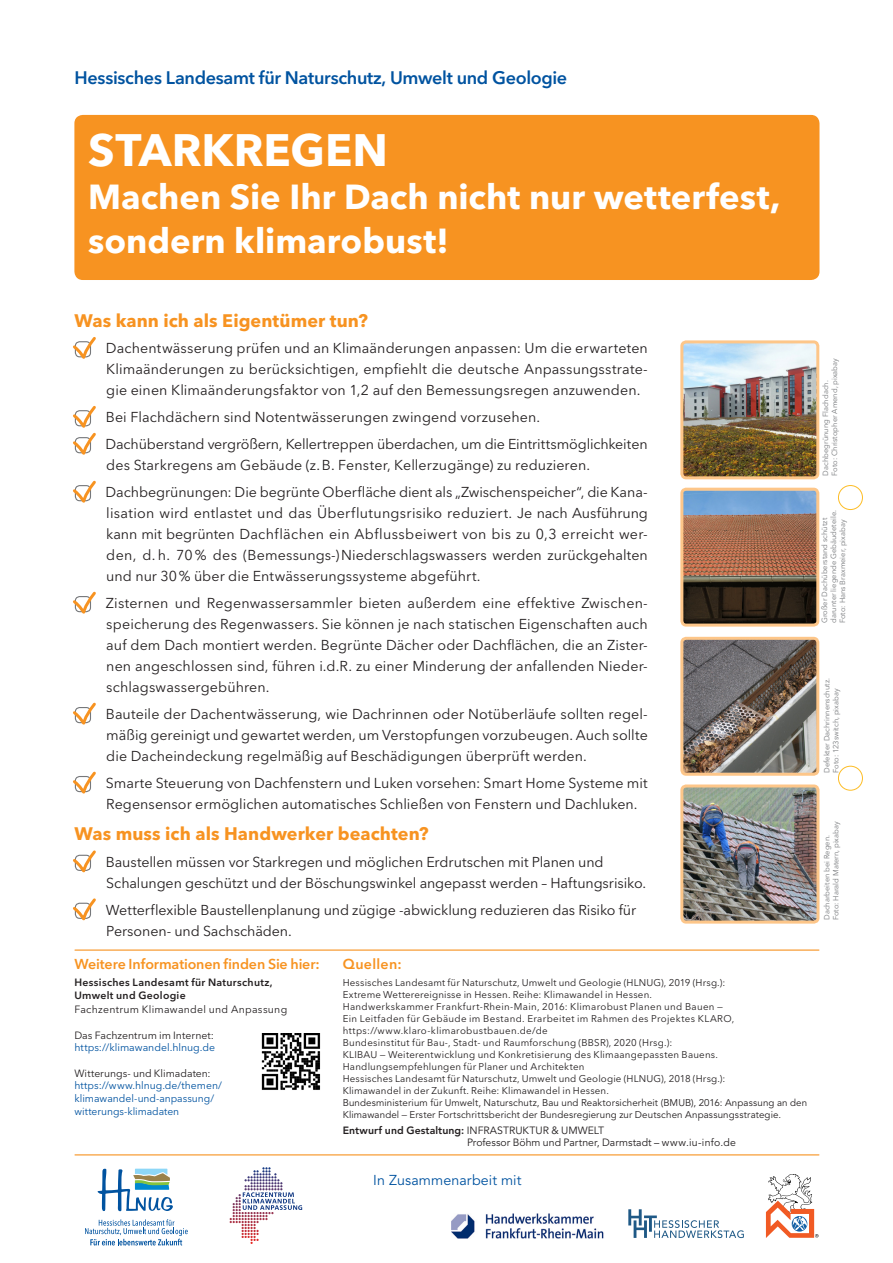
<style>
.page{position:relative;width:893px;height:1263px;background:#fff}
.page>*{position:absolute;margin:0;border:0;box-sizing:border-box;transform-origin:0 0}
.t1{font:700 45px "Avenir Next LT Pro";color:#fff}
.t2{font:700 34.5px/43.5px "Avenir Next LT Pro";color:#fff}
.text1{font:700 18px "Avenir Next LT Pro";letter-spacing:.005em;color:#f79321}
.t3{font:600 18px "Avenir Next LT Pro";letter-spacing:-.015em;color:#0153a0}
.text1-2{font:14.25px/21px "Avenir Next LT Pro";color:#231f20;text-align:justify}
.text1-3{font:600 14.25px "Avenir Next LT Pro";letter-spacing:-.01em;color:#f79321}
.t4{font:14.25px "Avenir";letter-spacing:.01em;color:#0153a0}
.text1-4{font:600 14.25px "Avenir Next LT Pro";letter-spacing:.02em;color:#f79321}
.text1-5{font:10.5px/12.6px "Avenir Next LT Pro";color:#0153a0}
.text1-6{font:10.5px/12px "Avenir";color:#231f20}
.text1-7{font:600 10.5px/12.6px "Avenir Next LT Pro";letter-spacing:.03em;color:#231f20}
.text1-8{font:10.5px "Avenir Next LT Pro";letter-spacing:.025em;color:#231f20}
.text1-9{font:9.75px/12px "Avenir Next LT Pro";letter-spacing:.02em;color:#231f20}
.text1-10{font:9.75px/12px "Avenir";letter-spacing:.015em;color:#231f20}
.t5{font:7.5px/9px "Avenir Next LT Pro";color:#76787b}
.s1{color:#231f20}
.s2{font-family:"Avenir Next LT Pro"}
.s3{font-weight:800}
</style>
<div class="page">
<div style="left:74px;top:115px;width:745px;height:165px;background:#f79321;border-radius:9px"></div>
<svg style="left:73px;top:337px;width:23px;height:22px"></svg>
<svg style="left:73px;top:405px;width:23px;height:50px"></svg>
<svg style="left:73px;top:480px;width:23px;height:23px"></svg>
<svg style="left:73px;top:591px;width:23px;height:23px"></svg>
<svg style="left:73px;top:702px;width:23px;height:23px"></svg>
<svg style="left:73px;top:771px;width:23px;height:23px"></svg>
<svg style="left:73px;top:850px;width:23px;height:23px"></svg>
<svg style="left:73px;top:898px;width:23px;height:23px"></svg>
<img style="left:684px;top:344px;width:131px;height:131px">
<div style="left:680px;top:340px;width:139px;height:139px;border:3px solid #fdc689;border-radius:4px"></div>
<img style="left:684px;top:492px;width:131px;height:131px">
<div style="left:680px;top:488px;width:139px;height:139px;border:3px solid #fdc689;border-radius:4px"></div>
<img style="left:684px;top:641px;width:131px;height:131px">
<div style="left:680px;top:637px;width:139px;height:139px;border:3px solid #fdc689;border-radius:4px"></div>
<img style="left:684px;top:788px;width:131px;height:132px">
<div style="left:680px;top:784px;width:139px;height:140px;border:3px solid #fdc689;border-radius:4px"></div>
<div style="left:838px;top:766px;width:25px;height:24px;border:1px solid #fdbd26;border-radius:50%"></div>
<div style="left:838px;top:485px;width:25px;height:25px;border:1px solid #fdbd26;border-radius:50%"></div>
<hr style="left:75px;top:949px;width:744px;height:2px;background:#f79321">
<hr style="left:75px;top:1154px;width:744px;height:1px;background:#f79321">
<svg style="left:243px;top:1192px;width:59px;height:18px"></svg>
<svg style="left:247px;top:1167px;width:30px;height:11px"></svg>
<svg style="left:98px;top:1169px;width:75px;height:42px"></svg>
<svg style="left:85px;top:1219px;width:103px;height:26px"></svg>
<svg style="left:766px;top:1174px;width:53px;height:64px"></svg>
<svg style="left:628px;top:1209px;width:116px;height:29px"></svg>
<img style="left:451px;top:1213px;width:153px;height:25px">
<img style="left:261px;top:1033px;width:60px;height:57px">
<p class="t3" style="left:74px;top:67px;width:494px">Hessisches Landesamt für Naturschutz, Umwelt und Geologie</p>
<p class="t1" style="left:88px;top:122px;width:301px">STARKREGEN</p>
<p class="t2" style="left:88px;top:175px;width:694px">Machen Sie Ihr Dach nicht nur wetterfest, sondern klimarobust!</p>
<p class="text1" style="left:74px;top:309px;width:295px">Was kann ich als Eigentümer tun?</p>
<p class="text1-2" style="left:106px;top:338px;width:543px">Dachentwässerung prüfen und an Klimaänderungen anpassen: Um die erwarteten Klimaänderungen zu berücksichtigen, empfiehlt die deutsche Anpassungsstrate&shy;gie einen Klimaänderungsfaktor von 1,2 auf den Bemessungsregen anzuwenden.</p>
<p class="text1-2" style="left:106px;top:407px;width:436px">Bei Flachdächern sind Notentwässerungen zwingend vorzusehen.</p>
<p class="text1-2" style="left:106px;top:434px;width:544px">Dachüberstand vergrößern, Kellertreppen überdachen, um die Eintrittsmöglichkeiten des Starkregens am Gebäude (z.B. Fenster, Kellerzugänge) zu reduzieren.</p>
<p class="text1-2" style="left:106px;top:482px;width:544px">Dachbegrünungen: Die begrünte Oberfläche dient als „Zwischenspeicher“, die Kana&shy;lisation wird entlastet und das Überflutungsrisiko reduziert. Je nach Ausführung kann mit begrünten Dachflächen ein Abflussbeiwert von bis zu 0,3 erreicht wer&shy;den, d. h. 70 % des (Bemessungs-)Niederschlagswassers werden zurückgehalten und nur 30% über die Entwässerungssysteme abgeführt.</p>
<p class="text1-2" style="left:106px;top:593px;width:543px">Zisternen und Regenwassersammler bieten außerdem eine effektive Zwischen&shy;speicherung des Regenwassers. Sie können je nach statischen Eigenschaften auch auf dem Dach montiert werden. Begrünte Dächer oder Dachflächen, die an Zister&shy;nen angeschlossen sind, führen i.d.R. zu einer Minderung der anfallenden Nieder&shy;schlagswassergebühren.</p>
<p class="text1-2" style="left:106px;top:704px;width:543px">Bauteile der Dachentwässerung, wie Dachrinnen oder Notüberläufe sollten regel&shy;mäßig gereinigt und gewartet werden, um Verstopfungen vorzubeugen. Auch sollte die Dacheindeckung regelmäßig auf Beschädigungen überprüft werden.</p>
<p class="text1-2" style="left:106px;top:773px;width:543px">Smarte Steuerung von Dachfenstern und Luken vorsehen: Smart Home Systeme mit<br>Regensensor ermöglichen automatisches Schließen von Fenstern und Dachluken.</p>
<p class="text1" style="left:74px;top:823px;width:356px">Was muss ich als Handwerker beachten?</p>
<p class="text1-2" style="left:106px;top:851px;width:542px">Baustellen müssen vor Starkregen und möglichen Erdrutschen mit Planen und<br>Schalungen geschützt und der Böschungswinkel angepasst werden – Haftungsrisiko.</p>
<p class="text1-2" style="left:106px;top:899px;width:532px">Wetterflexible Baustellenplanung und zügige -abwicklung reduzieren das Risiko für<br>Personen- und Sachschäden.</p>
<p class="text1-3" style="left:74px;top:956px;width:247px">Weitere Informationen finden Sie hier:</p>
<p class="text1-7" style="left:74px;top:976px;width:200px">Hessisches Landesamt für Naturschutz,<br>Umwelt und Geologie</p>
<p class="text1-8" style="left:74px;top:1003px;width:214px">Fachzentrum Klimawandel und Anpassung</p>
<p class="text1-5" style="left:74px;top:1029px;width:142px"><span class="s1">Das Fachzentrum im Internet: </span>https://klimawandel.hlnug.de</p>
<p class="text1-5" style="left:74px;top:1067px;width:149px"><span class="s1">Witterungs- und Klimadaten: </span>https://www.hlnug.de/themen/ klimawandel-und-anpassung/ witterungs-klimadaten</p>
<p class="text1-4" style="left:343px;top:956px;width:61px">Quellen:</p>
<p class="text1-9" style="left:343px;top:976px;width:384px">Hessisches Landesamt für Naturschutz, Umwelt und Geologie (HLNUG), 2019 (Hrsg.):<br>Extreme Wetterereignisse in Hessen. Reihe: Klimawandel in Hessen.</p>
<p class="text1-9" style="left:343px;top:1000px;width:393px">Handwerkskammer Frankfurt-Rhein-Main, 2016: Klimarobust Planen und Bauen —<br>Ein Leitfaden für Gebäude im Bestand. Erarbeitet im Rahmen des Projektes KLARO, https://www.klaro-klimarobustbauen.de/de</p>
<p class="text1-9" style="left:343px;top:1036px;width:377px">Bundesinstitut für Bau-, Stadt- und Raumforschung (BBSR), 2020 (Hrsg.):<br>KLIBAU — Weiterentwicklung und Konkretisierung des Klimaangepassten Bauens.<br>Handlungsempfehlungen für Planer und Architekten</p>
<p class="text1-9" style="left:343px;top:1072px;width:384px">Hessisches Landesamt für Naturschutz, Umwelt und Geologie (HLNUG), 2018 (Hrsg.):<br>Klimawandel in der Zukunft. Reihe: Klimawandel in Hessen.</p>
<p class="text1-10" style="left:343px;top:1096px;width:466px">Bundesministerium für Umwelt, Naturschutz, Bau und Reaktorsicherheit (BMUB), 2016: Anpassung an den<br>Klimawandel <span class="s2">—</span> Erster Fortschrittsbericht der Bundesregierung zur Deutschen Anpassungsstrategie.</p>
<p class="text1-6" style="left:467px;top:1124px;width:271px;text-indent:-124px"><span class="s3">Entwurf und Gestaltung:</span> INFRASTRUKTUR &amp; UMWELT<br>Professor Böhm und Partner, Darmstadt – www.iu-info.de</p>
<p class="t4" style="left:373px;top:1172px;width:150px">In Zusammenarbeit mit</p>
<p class="t5" style="left:821px;top:476px;width:119px;rotate:-90deg">Dachbegrünung Flachdach.<br>Foto: Christopher Amend, pixabay</p>
<p class="t5" style="left:820px;top:623px;width:114px;rotate:-90deg">Großer Dachüberstand schützt darunter liegende Gebäudeteile.<br>Foto: Hans Braxmeier, pixabay</p>
<p class="t5" style="left:822px;top:773px;width:96px;rotate:-90deg">Defekter Dachrinnenschutz.<br>Foto: 123switch, pixabay</p>
<p class="t5" style="left:822px;top:920px;width:100px;rotate:-90deg">Dacharbeiten bei Regen.<br>Foto: Harald Matern, pixabay</p>
</div>
